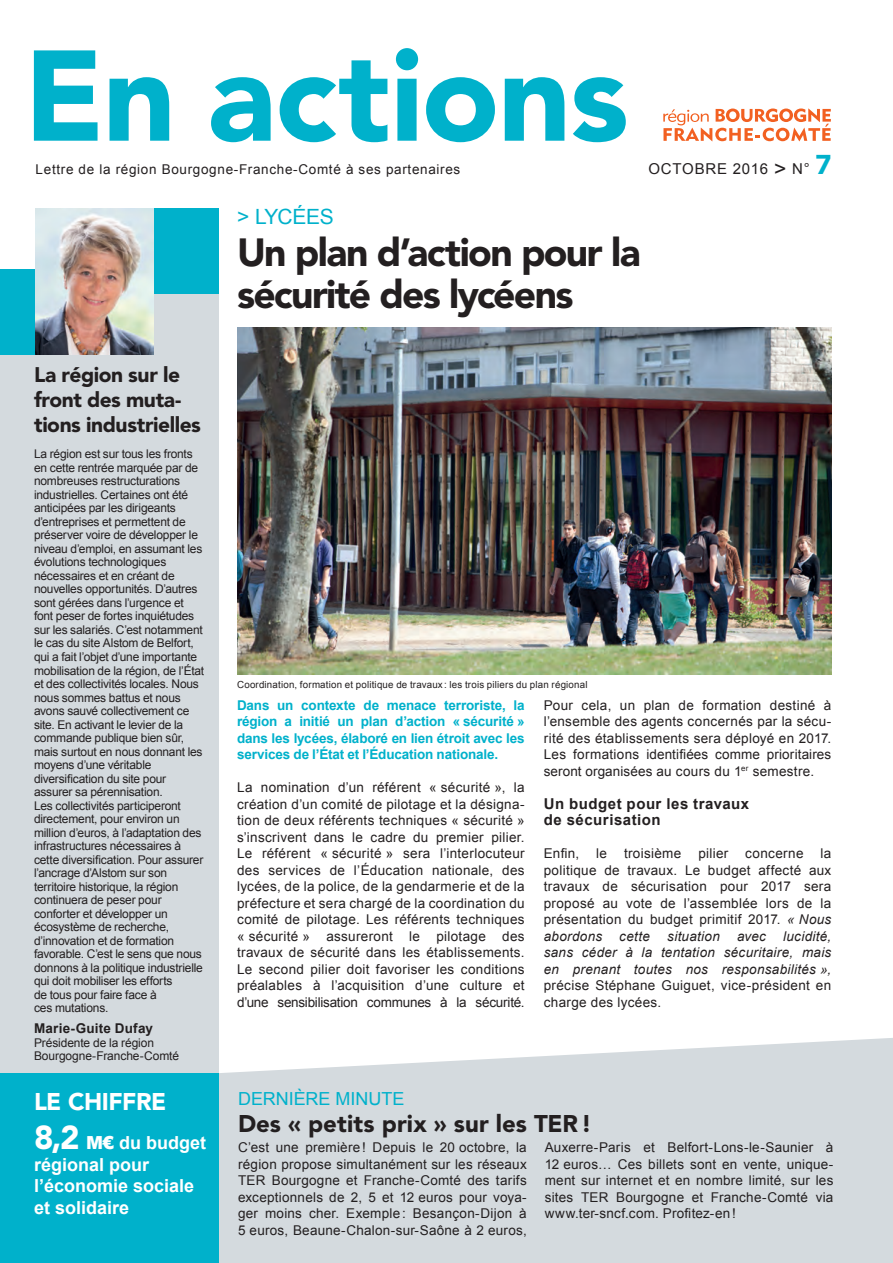
<style>
.page{position:relative;width:893px;height:1263px;background:#fff}
.page>*{position:absolute;margin:0;border:0;box-sizing:border-box;transform-origin:0 0}
.t1{font:900 127.5px "Avenir LT Std";letter-spacing:-.01em;color:#00b1cb}
.t2{font:900 39px/42px "Avenir LT Std";letter-spacing:-.04em;color:#231f20}
.t3{font:900 24px "Avenir LT Std";color:#231f20}
.t4{font:900 24px "Avenir LT Std";letter-spacing:-.02em;color:#fff}
.t5{font:900 21px/25.2px "Avenir LT Std";letter-spacing:-.02em;color:#231f20}
.t6{font:21px "Arial";letter-spacing:-.025em;color:#00b1cb}
.t7{font:700 18px/21.6px "Arial";color:#fff}
.t8{font:18px "Arial";color:#00b1cb}
.t9{font:700 15px/16.5px "Arial";letter-spacing:.035em;color:#231f20}
.t10{font:15px "Arial";letter-spacing:.05em;color:#231f20}
.t11{font:13.5px/16.5px "Arial";letter-spacing:.02em;color:#231f20;text-align:justify}
.t12{font:700 13.5px/16.5px "Arial";letter-spacing:-.015em;color:#00b1cb;text-align:justify}
.t13{font:italic 13.5px/16.5px "Arial";letter-spacing:.02em;color:#231f20;text-align:justify}
.t14{font:13.5px "Arial";letter-spacing:.05em;color:#231f20}
.t15{font:700 13.5px "Arial";letter-spacing:.015em;color:#231f20}
.t16{font:12px/13.5px "Arial";letter-spacing:-.02em;color:#231f20}
.t17{font:9.75px "Arial";letter-spacing:.02em;color:#231f20}
.s1{font-size:21px}
.s2{font-family:"Avenir LT Std";font-weight:900;font-size:27px;color:#00b1cb}
.s3{font-family:"Avenir LT Std";font-weight:900;font-size:33px}
.s4{font-weight:900}
.s5{font-style:italic}
</style>
<div class="page">
<svg style="left:219px;top:1038px;width:674px;height:225px;background:#d7dce0"></svg>
<div style="left:0;top:282px;width:219px;height:825px;background:#d4dade"></div>
<img style="left:237px;top:327px;width:594px;height:347px">
<div style="left:0;top:1073px;width:219px;height:190px;background:#00b1cb"></div>
<div style="left:138px;top:209px;width:81px;height:85px;background:#00b1cb"></div>
<div style="left:0;top:269px;width:94px;height:85px;background:#00b1cb"></div>
<img style="left:35px;top:209px;width:119px;height:145px">
<svg style="left:663px;top:108px;width:168px;height:33px"></svg>
<h1 class="t1" style="left:24px;top:19px;width:606px">En actions</h1>
<p class="t14" style="left:36px;top:161px;width:426px">Lettre de la région Bourgogne-Franche-Comté à ses partenaires</p>
<p class="t10" style="left:648px;top:159px;width:184px">OCTOBRE 2016 <span class="s1">&gt;</span> N° <span class="s2">7</span></p>
<h3 class="t5" style="left:34px;top:362px;width:168px">La région sur le front des muta&shy;tions industrielles</h3>
<p class="t16" style="left:34px;top:448px;width:172px">La région est sur tous les fronts en cette rentrée marquée par de nombreuses restructurations industrielles. Certaines ont été anticipées par les dirigeants d’entreprises et permettent de préserver voire de développer le niveau d’emploi, en assumant les évolutions technologiques nécessaires et en créant de nouvelles opportunités. D’autres sont gérées dans l’urgence et font peser de fortes inquiétudes sur les salariés. C’est notamment le cas du site Alstom de Belfort, qui a fait l’objet d’une importante mobilisation de la région, de l’État et des collectivités locales. Nous nous sommes battus et nous avons sauvé collectivement ce site. En activant le levier de la commande publique bien sûr, mais surtout en nous donnant les moyens d’une véritable diversification du site pour assurer sa pérennisation.<br>Les collectivités participeront directement, pour environ un million d’euros, à l’adaptation des infrastructures nécessaires à cette diversification. Pour assurer l’ancrage d’Alstom sur son territoire historique, la région continuera de peser pour conforter et développer un écosystème de recherche, d’innovation et de formation favorable. C’est le sens que nous donnons à la politique industrielle qui doit mobiliser les efforts<br>de tous pour faire face à<br>ces mutations.</p>
<p class="t15" style="left:34px;top:1019px;width:120px">Marie-Guite Dufay</p>
<p class="t16" style="left:34px;top:1036px;width:147px">Présidente de la région<br>Bourgogne-Franche-Comté</p>
<h3 class="t4" style="left:34px;top:1087px;width:134px">LE CHIFFRE</h3>
<h3 class="t7" style="left:34px;top:1133px;width:174px"><span class="s3">8,2</span> <span class="s4">M€</span> du budget régional pour l’économie sociale et solidaire</h3>
<h3 class="t6" style="left:237px;top:203px;width:98px">&gt; LYCÉES</h3>
<h2 class="t2" style="left:237px;top:231px;width:405px">Un plan d’action pour la sécurité des lycéens</h2>
<p class="t17" style="left:237px;top:678px;width:352px">Coordination, formation et politique de travaux: les trois piliers du plan régional</p>
<p class="t12" style="left:237px;top:697px;width:289px">Dans un contexte de menace terroriste, la région a initié un plan d’action « sécurité » dans les lycées, élaboré en lien étroit avec les services de l’État et l’Éducation nationale.</p>
<p class="t11" style="left:237px;top:779px;width:289px">La nomination d’un référent « sécurité », la création d’un comité de pilotage et la désigna&shy;tion de deux référents techniques « sécurité » s’inscrivent dans le cadre du premier pilier.<br>Le référent « sécurité » sera l’interlocuteur des services de l’Éducation nationale, des lycées, de la police, de la gendarmerie et de la préfecture et sera chargé de la coordination du comité de pilotage. Les référents techniques « sécurité » assureront le pilotage des travaux de sécurité dans les établissements.<br>Le second pilier doit favoriser les conditions préalables à l’acquisition d’une culture et d’une sensibilisation communes à la sécurité.</p>
<p class="t11" style="left:544px;top:697px;width:289px">Pour cela, un plan de formation destiné à l’ensemble des agents concernés par la sécu&shy;rité des établissements sera déployé en 2017.<br>Les formations identifiées comme prioritaires seront organisées au cours du 1<sup>er</sup> semestre.</p>
<p class="t9" style="left:544px;top:795px;width:207px">Un budget pour les travaux de sécurisation</p>
<p class="t11" style="left:544px;top:845px;width:37px">Enfin,</p>
<p class="t11" style="left:596px;top:845px;width:12px">le</p>
<p class="t11" style="left:624px;top:845px;width:59px">troisième</p>
<p class="t11" style="left:698px;top:845px;width:32px">pilier</p>
<p class="t11" style="left:745px;top:845px;width:60px">concerne</p>
<p class="t11" style="left:544px;top:845px;width:289px;text-indent:277px">la politique de travaux. Le budget affecté aux travaux de sécurisation pour 2017 sera proposé au vote de l’assemblée lors de la présentation du budget primitif 2017. <span class="s5">« Nous abordons</span></p>
<p class="t13" style="left:544px;top:928px;width:289px;text-indent:239px">lucidité, sans céder à la tentation sécuritaire, mais en prenant toutes nos responsabilités »,</p>
<p class="t11" style="left:544px;top:977px;width:289px">précise Stéphane Guiguet, vice-président en charge des lycées.</p>
<p class="t13" style="left:619px;top:928px;width:32px">cette</p>
<p class="t13" style="left:667px;top:928px;width:54px">situation</p>
<p class="t13" style="left:737px;top:928px;width:30px">avec</p>
<h3 class="t8" style="left:238px;top:1086px;width:168px">DERNIÈRE MINUTE</h3>
<h3 class="t3" style="left:238px;top:1109px;width:355px">Des « petits prix » sur les TER!</h3>
<p class="t11" style="left:238px;top:1139px;width:290px">C’est une première ! Depuis le 20 octobre, la région propose simultanément sur les réseaux TER Bourgogne et Franche-Comté des tarifs exceptionnels de 2, 5 et 12 euros pour voya&shy;ger moins cher. Exemple : Besançon-Dijon à 5 euros, Beaune-Chalon-sur-Saône à 2 euros,</p>
<p class="t11" style="left:545px;top:1139px;width:290px">Auxerre-Paris et Belfort-Lons-le-Saunier à 12 euros… Ces billets sont en vente, unique&shy;ment sur internet et en nombre limité, sur les sites TER Bourgogne et Franche-Comté via www.ter-sncf.com. Profitez-en !</p>
</div>
